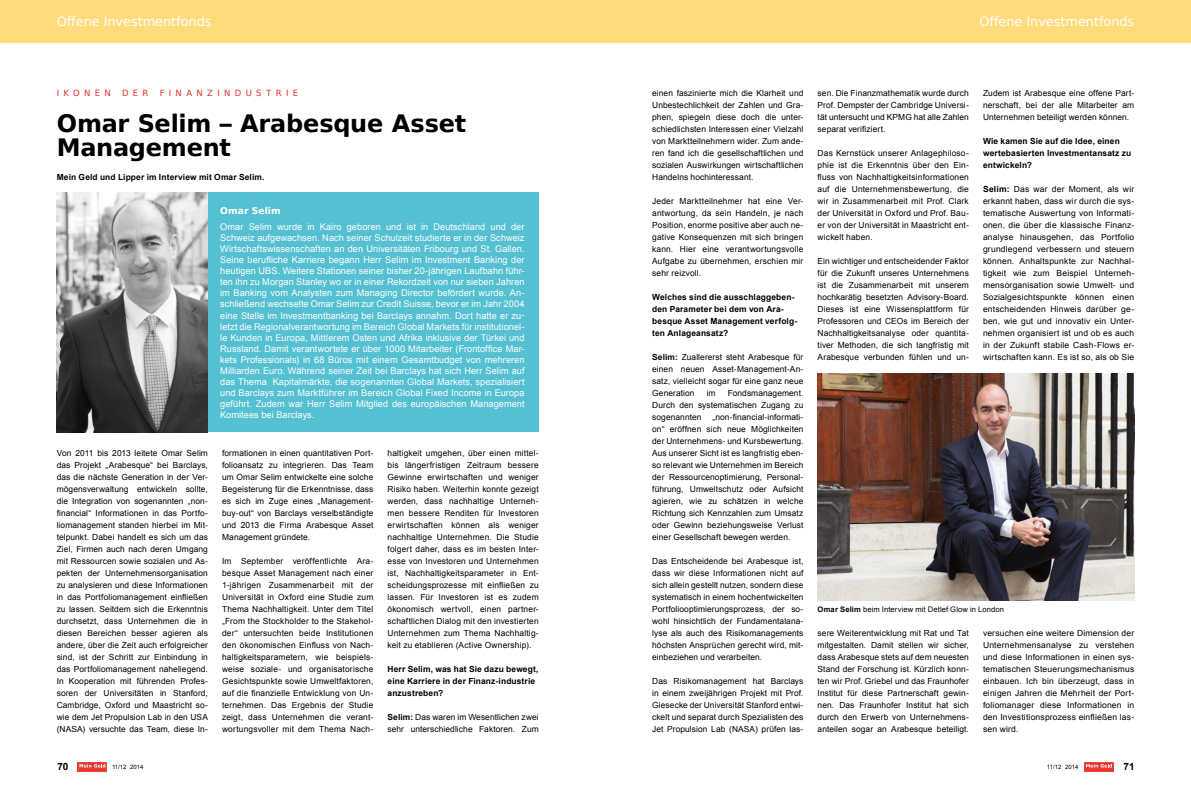
<style>
.page{position:relative;width:1191px;height:794px;background:#fff}
.page>*{position:absolute;margin:0;border:0;box-sizing:border-box;transform-origin:0 0}
.t1{font:700 24px/24px "Bitstream Vera Sans";letter-spacing:-.01em;color:#000}
.t2{font:12.8px "Bitstream Vera Sans";color:#fff}
.t3{font:700 10px "Arial";color:#000}
.t4{font:9.2px/11px "Arial";letter-spacing:.005em;color:#fff;text-align:justify}
.t5{font:700 9.2px "Bitstream Vera Sans";color:#fff}
.t6{font:8.5px "Bitstream Vera Sans";letter-spacing:.505em;color:#e63027}
.t7{font:8.4px/12px "Arial";letter-spacing:.01em;color:#000;text-align:justify}
.t8{font:700 8.4px/12px "Arial";letter-spacing:.015em;color:#000}
.t9{font:7.6px "Arial";letter-spacing:.015em;color:#000}
.t10{font:6px "Arial";color:#000}
.s1{font-weight:700}
</style>
<div class="page">
<svg style="left:1084px;top:762px;width:29px;height:9px"></svg>
<svg style="left:78px;top:762px;width:29px;height:9px"></svg>
<div style="left:0;top:0;width:595px;height:42px;background:#ffdb7c"></div>
<div style="left:595px;top:0;width:596px;height:42px;background:#ffdb7c"></div>
<div style="left:206px;top:192px;width:333px;height:240px;background:#55c0d2"></div>
<img style="left:57px;top:192px;width:151px;height:240px">
<img style="left:817px;top:374px;width:317px;height:226px">
<h2 class="t2" style="left:57px;top:15px;width:156px">Offene Investmentfonds</h2>
<h2 class="t2" style="left:979px;top:15px;width:156px">Offene Investmentfonds</h2>
<p class="t6" style="left:57px;top:88px;width:56px">IKONEN</p>
<p class="t6" style="left:122px;top:88px;width:28px">DER</p>
<p class="t6" style="left:160px;top:88px;width:140px">FINANZINDUSTRIE</p>
<h1 class="t1" style="left:57px;top:112px;width:411px">Omar Selim – Arabesque Asset<br>Management</h1>
<p class="t8" style="left:57px;top:171px;width:209px">Mein Geld und Lipper im Interview mit Omar Selim.</p>
<p class="t5" style="left:220px;top:205px;width:62px">Omar Selim</p>
<p class="t4" style="left:220px;top:222px;width:306px">Omar Selim wurde in Kairo geboren und ist in Deutschland und der Schweiz aufgewachsen. Nach seiner Schulzeit studierte er in der Schweiz Wirtschaftswissenschaften an den Universitäten Fribourg und St. Gallen.<br>Seine berufliche Karriere begann Herr Selim im Investment Banking der heutigen UBS. Weitere Stationen seiner bisher 20-jährigen Laufbahn führ&shy;ten ihn zu Morgan Stanley wo er in einer Rekordzeit von nur sieben Jahren im Banking vom Analysten zum Managing Director befördert wurde. An&shy;schließend wechselte Omar Selim zur Credit Suisse, bevor er im Jahr 2004 eine Stelle im Investmentbanking bei Barclays annahm. Dort hatte er zu&shy;letzt die Regionalverantwortung im Bereich Global Markets für institutionel&shy;le Kunden in Europa, Mittlerem Osten und Afrika inklusive der Türkei und Russland. Damit verantwortete er über 1000 Mitarbeiter (Frontoffice Mar&shy;kets Professionals) in 68 Büros mit einem Gesamtbudget von mehreren Milliarden Euro. Während seiner Zeit bei Barclays hat sich Herr Selim auf das Thema Kapitalmärkte, die sogenannten Global Markets, spezialisiert und Barclays zum Marktführer im Bereich Global Fixed Income in Europa geführt. Zudem war Herr Selim Mitglied des europäischen Management Komitees bei Barclays.</p>
<p class="t7" style="left:57px;top:447px;width:153px">Von 2011 bis 2013 leitete Omar Selim das Projekt „Arabesque“ bei Barclays, das die nächste Generation in der Ver&shy;mögensverwaltung entwickeln sollte, die Integration von sogenannten „non&shy;financial“ Informationen in das Portfo&shy;liomanagement standen hierbei im Mit&shy;telpunkt. Dabei handelt es sich um das Ziel, Firmen auch nach deren Umgang mit Ressourcen sowie sozialen und As&shy;pekten der Unternehmensorganisation zu analysieren und diese Informationen in das Portfoliomanagement einfließen zu lassen. Seitdem sich die Erkenntnis durchsetzt, dass Unternehmen die in diesen Bereichen besser agieren als andere, über die Zeit auch erfolgreicher sind, ist der Schritt zur Einbindung in das Portfoliomanagement naheliegend.<br>In Kooperation mit führenden Profes&shy;soren der Universitäten in Stanford, Cambridge, Oxford und Maastricht so&shy;wie dem Jet Propulsion Lab in den USA (NASA) versuchte das Team, diese In-</p>
<p class="t7" style="left:222px;top:447px;width:153px">formationen in einen quantitativen Port&shy;folioansatz zu integrieren. Das Team um Omar Selim entwickelte eine solche Begeisterung für die Erkenntnisse, dass es sich im Zuge eines „Management&shy;buy-out“ von Barclays verselbständigte und 2013 die Firma Arabesque Asset Management gründete.</p>
<p class="t7" style="left:222px;top:555px;width:153px">Im September veröffentlichte Ara&shy;besque Asset Management nach einer 1-jährigen Zusammenarbeit mit der Universität in Oxford eine Studie zum Thema Nachhaltigkeit. Unter dem Titel „From the Stockholder to the Stakehol&shy;der“ untersuchten beide Institutionen den ökonomischen Einfluss von Nach&shy;haltigkeitsparametern, wie beispiels&shy;weise soziale- und organisatorische Gesichtspunkte sowie Umweltfaktoren, auf die finanzielle Entwicklung von Un&shy;ternehmen. Das Ergebnis der Studie zeigt, dass Unternehmen die verant&shy;wortungsvoller mit dem Thema Nach-</p>
<p class="t7" style="left:387px;top:447px;width:153px">haltigkeit umgehen, über einen mittel&shy;bis längerfristigen Zeitraum bessere Gewinne erwirtschaften und weniger Risiko haben. Weiterhin konnte gezeigt werden, dass nachhaltige Unterneh&shy;men bessere Renditen für Investoren erwirtschaften können als weniger nachhaltige Unternehmen. Die Studie folgert daher, dass es im besten Inter&shy;esse von Investoren und Unternehmen ist, Nachhaltigkeitsparameter in Ent&shy;scheidungsprozesse mit einfließen zu lassen. Für Investoren ist es zudem ökonomisch wertvoll, einen partner&shy;schaftlichen Dialog mit den investierten Unternehmen zum Thema Nachhaltig&shy;keit zu etablieren (Active Ownership).</p>
<p class="t8" style="left:387px;top:663px;width:152px">Herr Selim, was hat Sie dazu bewegt, eine Karriere in der Finanz-industrie anzustreben?</p>
<p class="t7" style="left:387px;top:711px;width:153px"><span class="s1">Selim:</span> Das waren im Wesentlichen zwei sehr unterschiedliche Faktoren. Zum</p>
<p class="t7" style="left:652px;top:87px;width:153px">einen faszinierte mich die Klarheit und Unbestechlichkeit der Zahlen und Gra&shy;phen, spiegeln diese doch die unter&shy;schiedlichsten Interessen einer Vielzahl von Marktteilnehmern wider. Zum ande&shy;ren fand ich die gesellschaftlichen und sozialen Auswirkungen wirtschaftlichen Handelns hochinteressant.</p>
<p class="t7" style="left:652px;top:195px;width:153px">Jeder Marktteilnehmer hat eine Ver&shy;antwortung, da sein Handeln, je nach Position, enorme positive aber auch ne&shy;gative Konsequenzen mit sich bringen kann. Hier eine verantwortungsvolle Aufgabe zu übernehmen, erschien mir sehr reizvoll.</p>
<p class="t8" style="left:652px;top:291px;width:146px">Welches sind die ausschlaggeben&shy;den Parameter bei dem von Ara&shy;besque Asset Management verfolg&shy;ten Anlageansatz?</p>
<p class="t7" style="left:652px;top:351px;width:153px"><span class="s1">Selim:</span> Zuallererst steht Arabesque für einen neuen Asset-Management-An&shy;satz, vielleicht sogar für eine ganz neue Generation</p>
<p class="t7" style="left:652px;top:387px;width:153px;text-indent:75px">Fondsmanagement.<br>Durch den systematischen Zugang zu sogenannten</p>
<p class="t7" style="left:706px;top:387px;width:10px">im</p>
<p class="t7" style="left:652px;top:411px;width:153px;text-indent:60px">„non-financial-informati&shy;on“ eröffnen sich neue Möglichkeiten der Unternehmens- und Kursbewertung.<br>Aus unserer Sicht ist es langfristig eben&shy;so relevant wie Unternehmen im Bereich der Ressourcenoptimierung, Personal&shy;führung, Umweltschutz oder Aufsicht agieren, wie zu schätzen in welche Richtung sich Kennzahlen zum Umsatz oder Gewinn beziehungsweise Verlust einer Gesellschaft bewegen werden.</p>
<p class="t7" style="left:652px;top:555px;width:153px">Das Entscheidende bei Arabesque ist, dass wir diese Informationen nicht auf sich allein gestellt nutzen, sondern diese systematisch in einem hochentwickelten Portfoliooptimierungsprozess, der so&shy;wohl hinsichtlich der Fundamentalana&shy;lyse als auch des Risikomanagements höchsten Ansprüchen gerecht wird, mit&shy;einbeziehen und verarbeiten.</p>
<p class="t7" style="left:652px;top:675px;width:153px">Das Risikomanagement hat Barclays in einem zweijährigen Projekt mit Prof.<br>Giesecke der Universität Stanford entwi&shy;ckelt und separat durch Spezialisten des Jet Propulsion Lab (NASA) prüfen las-</p>
<p class="t7" style="left:817px;top:87px;width:153px">sen. Die Finanzmathematik wurde durch Prof. Dempster der Cambridge Universi&shy;tät untersucht und KPMG hat alle Zahlen separat verifiziert.</p>
<p class="t7" style="left:817px;top:147px;width:153px">Das Kernstück unserer Anlagephiloso&shy;phie ist die Erkenntnis über den Ein&shy;fluss von Nachhaltigkeitsinformationen auf die Unternehmensbewertung, die wir in Zusammenarbeit mit Prof. Clark der Universität in Oxford und Prof. Bau&shy;er von der Universität in Maastricht ent&shy;wickelt haben.</p>
<p class="t7" style="left:817px;top:255px;width:153px">Ein wichtiger und entscheidender Faktor für die Zukunft unseres Unternehmens ist die Zusammenarbeit mit unserem hochkarätig besetzten Advisory-Board.<br>Dieses ist eine Wissensplattform für Professoren und CEOs im Bereich der Nachhaltigkeitsanalyse oder quantita&shy;tiver Methoden, die sich langfristig mit Arabesque verbunden fühlen und un-</p>
<p class="t7" style="left:983px;top:87px;width:153px">Zudem ist Arabesque eine offene Part&shy;nerschaft, bei der alle Mitarbeiter am Unternehmen beteiligt werden können.</p>
<p class="t8" style="left:983px;top:135px;width:150px">Wie kamen Sie auf die Idee, einen wertebasierten Investmentansatz zu entwickeln?</p>
<p class="t7" style="left:983px;top:183px;width:153px"><span class="s1">Selim:</span> Das war der Moment, als wir erkannt haben, dass wir durch die sys&shy;tematische Auswertung von Informati&shy;onen, die über die klassische Finanz&shy;analyse hinausgehen, das Portfolio grundlegend verbessern und steuern können. Anhaltspunkte zur Nachhal&shy;tigkeit wie zum Beispiel Unterneh&shy;mensorganisation sowie Umwelt- und Sozialgesichtspunkte können einen entscheidenden Hinweis darüber ge&shy;ben, wie gut und innovativ ein Unter&shy;nehmen organisiert ist und ob es auch in der Zukunft stabile Cash-Flows er&shy;wirtschaften kann. Es ist so, als ob Sie</p>
<p class="t9" style="left:817px;top:604px;width:188px"><span class="s1">Omar Selim</span> beim Interview mit Detlef Glow in London</p>
<p class="t7" style="left:817px;top:627px;width:153px">sere Weiterentwicklung mit Rat und Tat mitgestalten. Damit stellen wir sicher, dass Arabesque stets auf dem neuesten Stand der Forschung ist. Kürzlich konn&shy;ten wir Prof. Griebel und das Fraunhofer Institut für diese Partnerschaft gewin&shy;nen. Das Fraunhofer Institut hat sich durch den Erwerb von Unternehmens&shy;anteilen sogar an Arabesque beteiligt.</p>
<p class="t7" style="left:983px;top:627px;width:153px">versuchen eine weitere Dimension der Unternehmensanalyse zu verstehen und diese Informationen in einen sys&shy;tematischen Steuerungsmechanismus einbauen. Ich bin überzeugt, dass in einigen Jahren die Mehrheit der Port&shy;foliomanager diese Informationen in den Investitionsprozess einfließen las&shy;sen wird.</p>
<p class="t3" style="left:57px;top:759px;width:13px">70</p>
<p class="t10" style="left:112px;top:762px;width:33px">11/12 2014</p>
<p class="t10" style="left:1047px;top:762px;width:33px">11/12 2014</p>
<p class="t3" style="left:1123px;top:759px;width:13px">71</p>
</div>
